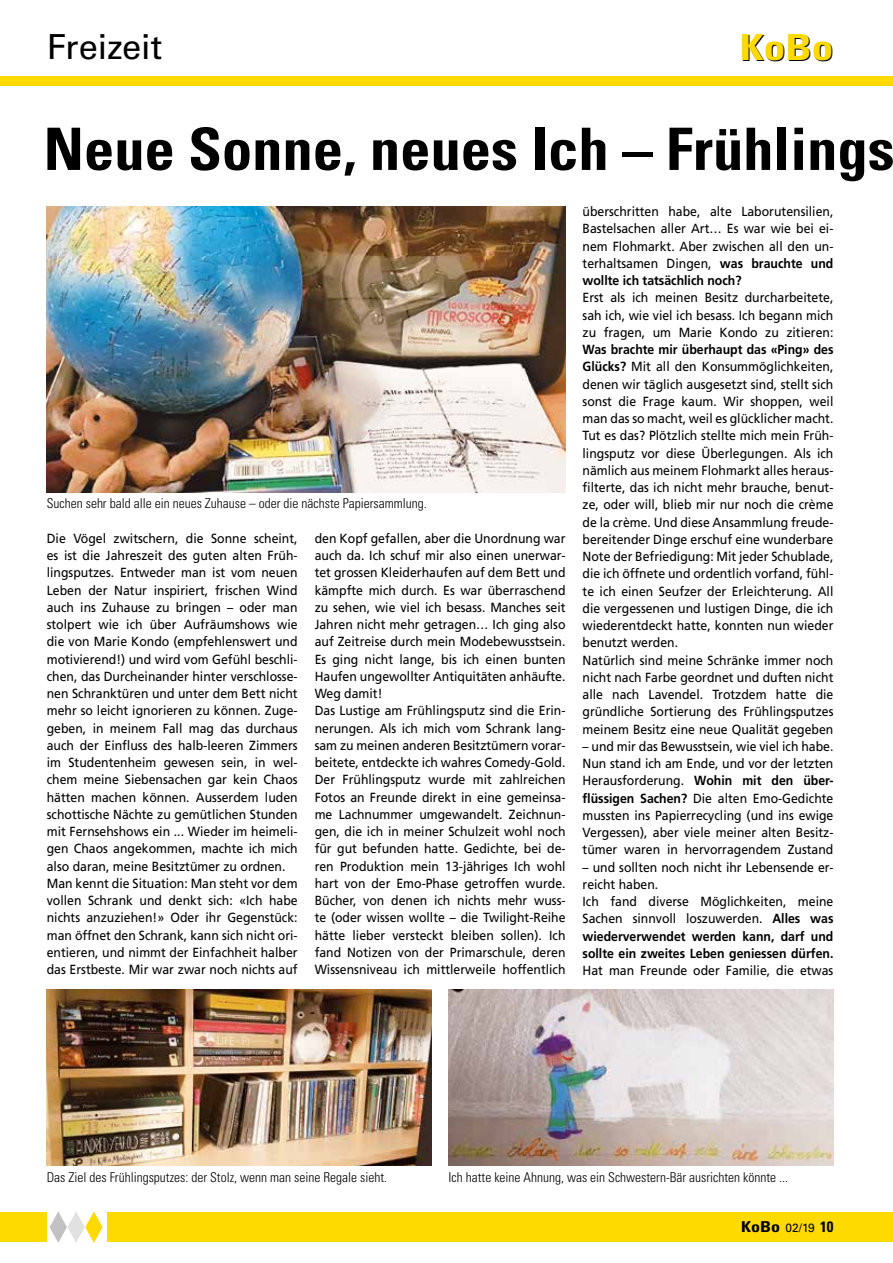
<style>
.page{position:relative;width:893px;height:1263px;background:#fff}
.page>*{position:absolute;margin:0;border:0;box-sizing:border-box;transform-origin:0 0}
.t1{font:700 condensed 58.5px "Univers LT Std";color:#000;scale:1.04 1}
.t2{font:700 condensed 36px "Univers LT Std";color:#ffda00;scale:1.2 1}
.t3{font:34.5px "Univers LT Std";color:#000}
.t4{font:700 condensed 15px "Univers LT Std";color:#000;scale:1.2 1}
.t5{font:300 condensed 13.5px "Univers LT Std";color:#000}
.t6{font:13.2px/17.2px "Frutiger LT Com";color:#000;scale:.93 1}
.s1{font-weight:700}
.s2{font-weight:400;font-stretch:normal;font-size:12px}
</style>
<div class="page">
<div style="left:0;top:1212px;width:893px;height:30px;background:#ffda00"></div>
<div style="left:0;top:77px;width:893px;height:9px;background:#ffda00"></div>
<div style="left:47px;top:1208px;width:59px;height:42px;background:#fff"></div>
<svg style="left:50px;top:1211px;width:53px;height:32px"></svg>
<img style="left:47px;top:206px;width:519px;height:286px">
<img style="left:449px;top:990px;width:384px;height:175px">
<img style="left:47px;top:990px;width:385px;height:175px">
<h3 class="t3" style="left:47px;top:26px;width:117px">Freizeit</h3>
<h2 class="t2" style="left:740px;top:25px;width:80px">KoBo</h2>
<h1 class="t1" style="left:44px;top:113px;width:820px">Neue Sonne, neues Ich – Frühlings</h1>
<p class="t5" style="left:47px;top:495px;width:381px">Suchen sehr bald alle ein neues Zuhause – oder die nächste Papiersammlung.</p>
<p class="t6" style="left:47px;top:530px;width:271px">Die Vögel zwitschern, die Sonne scheint, es ist die Jahreszeit des guten alten Früh&shy;lingsputzes. Entweder man ist vom neuen Leben der Natur inspiriert, frischen Wind auch ins Zuhause zu bringen – oder man stolpert wie ich über Aufräumshows wie die von Marie Kondo (empfehlenswert und motivierend!) und wird vom Gefühl beschli&shy;chen, das Durcheinander hinter verschlosse&shy;nen Schranktüren und unter dem Bett nicht mehr so leicht ignorieren zu können. Zuge&shy;geben, in meinem Fall mag das durchaus auch der Einfluss des halb-leeren Zimmers im Studentenheim gewesen sein, in wel&shy;chem meine Siebensachen gar kein Chaos hätten machen können. Ausserdem luden schottische Nächte zu gemütlichen Stunden mit Fernsehshows ein ... Wieder im heimeli&shy;gen Chaos angekommen, machte ich mich also daran, meine Besitztümer zu ordnen.<br>Man kennt die Situation: Man steht vor dem vollen Schrank und denkt sich: «Ich habe nichts anzuziehen!» Oder ihr Gegenstück: man öffnet den Schrank, kann sich nicht ori&shy;entieren, und nimmt der Einfachheit halber das Erstbeste. Mir war zwar noch nichts auf</p>
<p class="t6" style="left:315px;top:530px;width:271px">den Kopf gefallen, aber die Unordnung war auch da. Ich schuf mir also einen unerwar&shy;tet grossen Kleiderhaufen auf dem Bett und kämpfte mich durch. Es war überraschend zu sehen, wie viel ich besass. Manches seit Jahren nicht mehr getragen… Ich ging also auf Zeitreise durch mein Modebewusstsein.<br>Es ging nicht lange, bis ich einen bunten Haufen ungewollter Antiquitäten anhäufte.<br>Weg damit!<br>Das Lustige am Frühlingsputz sind die Erin&shy;nerungen. Als ich mich vom Schrank lang&shy;sam zu meinen anderen Besitztümern vorar&shy;beitete, entdeckte ich wahres Comedy-Gold.<br>Der Frühlingsputz wurde mit zahlreichen Fotos an Freunde direkt in eine gemeinsa&shy;me Lachnummer umgewandelt. Zeichnun&shy;gen, die ich in meiner Schulzeit wohl noch für gut befunden hatte. Gedichte, bei de&shy;ren Produktion mein 13-jähriges Ich wohl hart von der Emo-Phase getroffen wurde.<br>Bücher, von denen ich nichts mehr wuss&shy;te (oder wissen wollte – die Twilight-Reihe hätte lieber versteckt bleiben sollen). Ich fand Notizen von der Primarschule, deren Wissensniveau ich mittlerweile hoffentlich</p>
<p class="t6" style="left:583px;top:203px;width:271px;text-align:justify">überschritten habe, alte Laborutensilien, Bastelsachen aller Art… Es war wie bei ei&shy;nem Flohmarkt. Aber zwischen all den un&shy;terhaltsamen Dingen, <span class="s1">was brauchte und wollte ich tatsächlich noch?</span></p>
<p class="t6" style="left:583px;top:289px;width:271px;text-align:justify">Erst als ich meinen Besitz durcharbeitete, sah ich, wie viel ich besass. Ich begann mich zu fragen, um Marie Kondo zu zitieren:</p>
<p class="t6" style="left:583px;top:341px;width:271px"><span class="s1">Was brachte mir überhaupt das «Ping» des Glücks?</span> Mit all den Konsummöglichkeiten, denen wir täglich ausgesetzt sind, stellt sich sonst die Frage kaum. Wir shoppen, weil man das so macht, weil es glücklicher macht.<br>Tut es das? Plötzlich stellte mich mein Früh&shy;lingsputz vor diese Überlegungen. Als ich nämlich aus meinem Flohmarkt alles heraus&shy;filterte, das ich nicht mehr brauche, benut&shy;ze, oder will, blieb mir nur noch die crème de la crème. Und diese Ansammlung freude&shy;bereitender Dinge erschuf eine wunderbare Note der Befriedigung: Mit jeder Schublade, die ich öffnete und ordentlich vorfand, fühl&shy;te ich einen Seufzer der Erleichterung. All die vergessenen und lustigen Dinge, die ich wiederentdeckt hatte, konnten nun wieder benutzt werden.<br>Natürlich sind meine Schränke immer noch nicht nach Farbe geordnet und duften nicht alle nach Lavendel. Trotzdem hatte die gründliche Sortierung des Frühlingsputzes meinem Besitz eine neue Qualität gegeben</p>
<p class="t6" style="left:583px;top:738px;width:271px;text-align:justify">– und mir das Bewusstsein, wie viel ich habe.<br>Nun stand ich am Ende, und vor der letzten Herausforderung. <span class="s1">Wohin mit den über&shy;flüssigen Sachen?</span> Die alten Emo-Gedichte mussten ins Papierrecycling (und ins ewige Vergessen), aber viele meiner alten Besitz&shy;tümer waren in hervorragendem Zustand</p>
<p class="t6" style="left:583px;top:858px;width:271px">– und sollten noch nicht ihr Lebensende er&shy;reicht haben.<br>Ich fand diverse Möglichkeiten, meine Sachen sinnvoll loszuwerden. <span class="s1">Alles was wiederverwendet werden kann, darf und sollte ein zweites Leben geniessen dürfen.</span></p>
<p class="t6" style="left:583px;top:962px;width:271px">Hat man Freunde oder Familie, die etwas</p>
<p class="t5" style="left:47px;top:1169px;width:342px">Das Ziel des Frühlingsputzes: der Stolz, wenn man seine Regale sieht.</p>
<p class="t5" style="left:449px;top:1169px;width:341px">Ich hatte keine Ahnung, was ein Schwestern-Bär ausrichten könnte ...</p>
<p class="t4" style="left:741px;top:1218px;width:78px">KoBo <span class="s2">02/19</span> 10</p>
</div>
